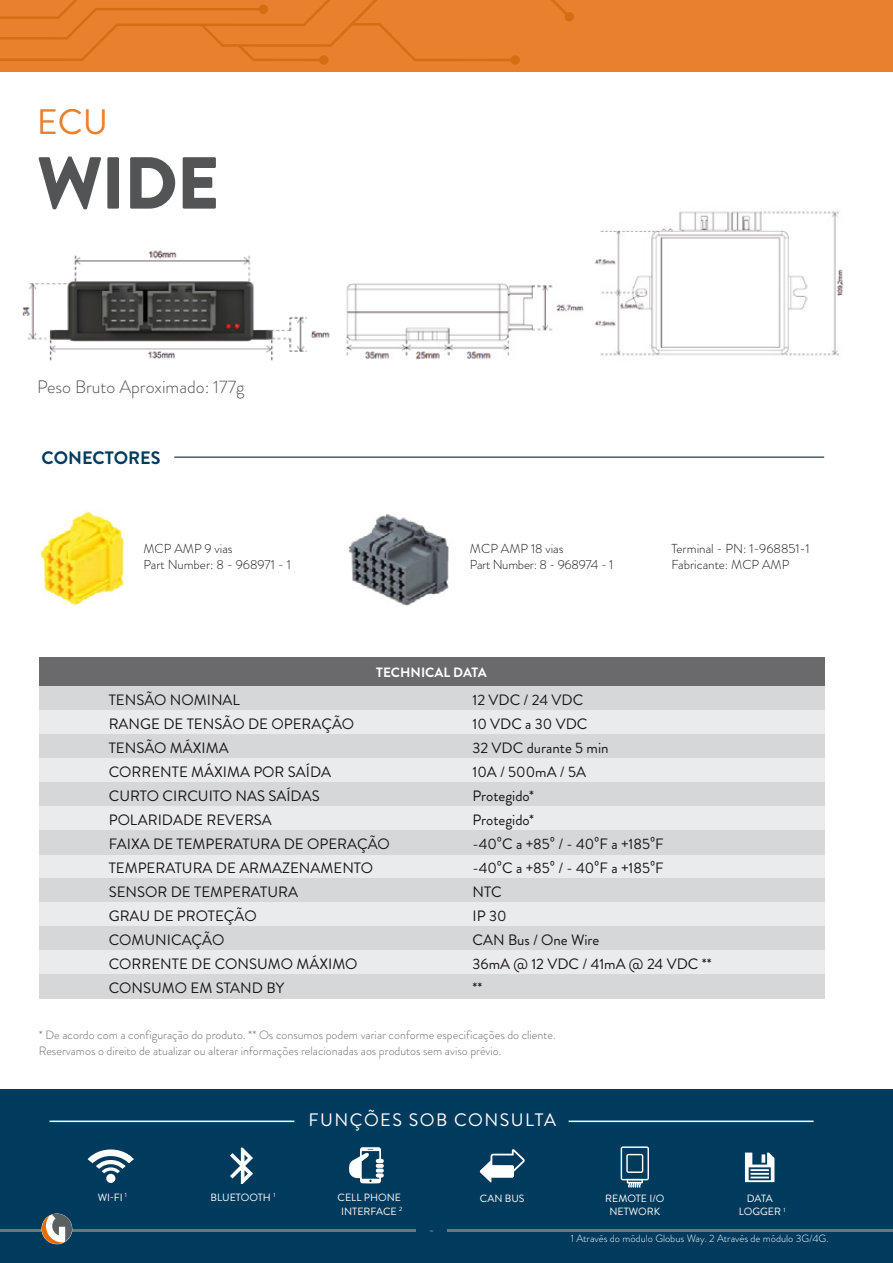
<style>
.page{position:relative;width:893px;height:1263px;background:#fff}
.page>*{position:absolute;margin:0;border:0;box-sizing:border-box;transform-origin:0 0}
.t1{font:900 73.5px "Brandon Grotesque";color:#535455}
.t2{font:35.4px "Brandon Grotesque";color:#e8802e}
.t3{font:300 18px "Brandon Grotesque";color:#525254}
.t4{font:18px "Brandon Grotesque";letter-spacing:.08em;color:#fff}
.t5{font:700 18px "Brandon Grotesque";color:#003b5e}
.t6{font:15px/24px "Brandon Grotesque";color:#1b1719}
.t7{font:700 13.5px "Brandon Grotesque";color:#fff}
.t8{font:300 12.9px/16.4px "Brandon Grotesque";color:#1b1719}
.t9{font:300 12.9px/16.4px "Brandon Grotesque";letter-spacing:-.02em;color:#1b1719}
.t10{font:300 12px/16.5px "Brandon Grotesque";color:#6a6a6c}
.t11{font:700 12px "Brandon Grotesque";color:#6b7680}
.t12{font:10.5px/13.4px "Brandon Grotesque";color:#fff;text-align:center}
.t13{font:300 10.5px "Brandon Grotesque";color:#fff}
.t14{font:6.15px "Brandon Grotesque";color:#fff}
</style>
<div class="page">
<div style="left:0;top:1089px;width:893px;height:174px;background:#003b5e"></div>
<div style="left:0;top:0;width:893px;height:71px;background:#e8802e"></div>
<svg style="left:0;top:0;width:574px;height:65px"></svg>
<hr style="left:0;top:1229px;width:415px;height:2px;background:#6b7680">
<hr style="left:448px;top:1229px;width:445px;height:2px;background:#6b7680">
<svg style="left:41px;top:1213px;width:31px;height:31px"></svg>
<svg style="left:42px;top:1214px;width:30px;height:30px"></svg>
<img style="left:22px;top:250px;width:303px;height:111px">
<img style="left:325px;top:283px;width:259px;height:76px">
<img style="left:595px;top:211px;width:249px;height:145px">
<img style="left:48px;top:280px;width:227px;height:63px">
<div style="left:39px;top:658px;width:785px;height:28px;background:#6a6a6c"></div>
<div style="left:39px;top:686px;width:785px;height:24px;background:#d5d7d8"></div>
<div style="left:39px;top:710px;width:785px;height:24px;background:#eaebec"></div>
<div style="left:39px;top:734px;width:785px;height:24px;background:#d5d7d8"></div>
<div style="left:39px;top:758px;width:785px;height:25px;background:#eaebec"></div>
<div style="left:39px;top:783px;width:785px;height:24px;background:#d5d7d8"></div>
<div style="left:39px;top:807px;width:785px;height:24px;background:#eaebec"></div>
<div style="left:39px;top:831px;width:785px;height:24px;background:#d5d7d8"></div>
<div style="left:39px;top:855px;width:785px;height:23px;background:#eaebec"></div>
<div style="left:39px;top:878px;width:785px;height:24px;background:#d5d7d8"></div>
<div style="left:39px;top:902px;width:785px;height:24px;background:#eaebec"></div>
<div style="left:39px;top:926px;width:785px;height:24px;background:#d5d7d8"></div>
<div style="left:39px;top:950px;width:785px;height:24px;background:#eaebec"></div>
<div style="left:39px;top:974px;width:785px;height:25px;background:#d5d7d8"></div>
<hr style="left:174px;top:456px;width:650px;height:2px;background:#4a5e68">
<img style="left:40px;top:511px;width:86px;height:95px">
<img style="left:348px;top:514px;width:101px;height:92px">
<hr style="left:49px;top:1120px;width:245px;height:2px;background:#fff">
<hr style="left:569px;top:1120px;width:245px;height:2px;background:#fff">
<svg style="left:480px;top:1149px;width:45px;height:34px"></svg>
<svg style="left:230px;top:1148px;width:23px;height:36px"></svg>
<svg style="left:621px;top:1146px;width:28px;height:41px"></svg>
<svg style="left:745px;top:1152px;width:29px;height:30px"></svg>
<svg style="left:88px;top:1149px;width:46px;height:24px"></svg>
<div style="left:106px;top:1174px;width:9px;height:9px;background:#fff;border-radius:50%"></div>
<svg style="left:349px;top:1147px;width:35px;height:36px"></svg>
<h2 class="t2" style="left:37px;top:97px;width:73px">ECU</h2>
<h1 class="t1" style="left:37px;top:131px;width:184px">WIDE</h1>
<p class="t3" style="left:37px;top:374px;width:209px">Peso Bruto Aproximado: 177g</p>
<p class="t5" style="left:42px;top:446px;width:121px">CONECTORES</p>
<p class="t8" style="left:144px;top:540px;width:149px">MCP AMP 9 vias<br>Part Number: 8 - 968971 - 1</p>
<p class="t9" style="left:470px;top:540px;width:145px">MCP AMP 18 vias<br>Part Number: 8 - 968974 - 1</p>
<p class="t8" style="left:671px;top:540px;width:140px">Terminal - PN: 1-968851-1<br>Fabricante: MCP AMP</p>
<p class="t7" style="left:376px;top:662px;width:112px">TECHNICAL DATA</p>
<p class="t6" style="left:109px;top:688px;width:283px">TENSÃO NOMINAL<br>RANGE DE TENSÃO DE OPERAÇÃO<br>TENSÃO MÁXIMA<br>CORRENTE MÁXIMA POR SAÍDA<br>CURTO CIRCUITO NAS SAÍDAS<br>POLARIDADE REVERSA<br>FAIXA DE TEMPERATURA DE OPERAÇÃO<br>TEMPERATURA DE ARMAZENAMENTO<br>SENSOR DE TEMPERATURA<br>GRAU DE PROTEÇÃO<br>COMUNICAÇÃO<br>CORRENTE DE CONSUMO MÁXIMO<br>CONSUMO EM STAND BY</p>
<p class="t6" style="left:473px;top:688px;width:241px">12 VDC / 24 VDC<br>10 VDC a 30 VDC<br>32 VDC durante 5 min<br>10A / 500mA / 5A<br>Protegido*<br>Protegido*<br>-40⁰C a +85⁰ / - 40⁰F a +185⁰F<br>-40⁰C a +85⁰ / - 40⁰F a +185⁰F<br>NTC<br>IP 30<br>CAN Bus / One Wire<br>36mA @ 12 VDC / 41mA @ 24 VDC ** **</p>
<p class="t10" style="left:39px;top:1026px;width:518px">* De acordo com a configuração do produto. ** Os consumos podem variar conforme especificações do cliente.<br>Reservamos o direito de atualizar ou alterar informações relacionadas aos produtos sem aviso prévio.</p>
<p class="t4" style="left:308px;top:1107px;width:249px">FUNÇÕES SOB CONSULTA</p>
<p class="t12" style="left:98px;top:1191px;width:30px">WI-FI <sup>1</sup></p>
<p class="t12" style="left:338px;top:1191px;width:66px">CELL PHONE<br>INTERFACE <sup>2</sup></p>
<p class="t12" style="left:605px;top:1191px;width:61px">REMOTE I/O<br>NETWORK</p>
<p class="t13" style="left:571px;top:1231px;width:259px">1 Através do módulo Globus Way. 2 Através de módulo 3G/4G.</p>
<p class="t14" style="left:273px;top:1191px;width:3px">1</p>
<p class="t12" style="left:739px;top:1191px;width:48px">DATA<br>LOGGER <sup>1</sup></p>
<p class="t12" style="left:211px;top:1191px;width:62px">BLUETOOTH</p>
<p class="t12" style="left:480px;top:1191px;width:46px">CAN BUS</p>
<p class="t11" style="left:429px;top:1222px;width:6px">-</p>
</div>
